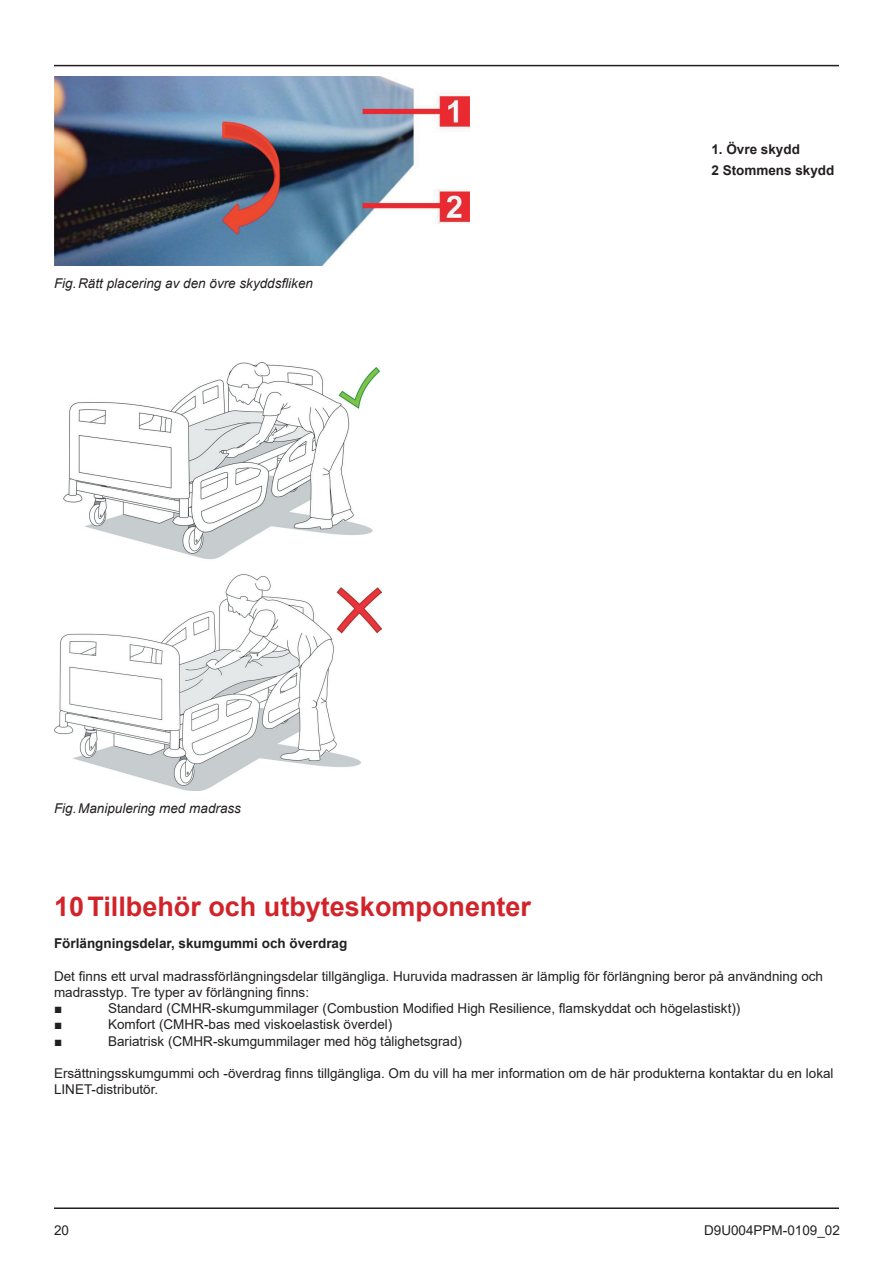
<style>
.page{position:relative;width:893px;height:1263px;background:#fff}
.page>*{position:absolute;margin:0;border:0;box-sizing:border-box;transform-origin:0 0}
.t1{font:700 27px "Arial";color:#d1232a}
.t2{font:13.5px/16.2px "Arial";color:#231f20}
.t3{font:700 13.5px/20.4px "Arial";color:#231f20}
.t4{font:italic 13.5px "Arial";color:#231f20}
</style>
<div class="page">
<hr style="left:54px;top:1207px;width:785px;height:2px;background:#231f20">
<hr style="left:54px;top:65px;width:785px;height:1px;background:#231f20">
<img style="left:54px;top:77px;width:415px;height:189px">
<img style="left:54px;top:362px;width:328px;height:429px">
<p class="t4" style="left:54px;top:274px;width:261px">Fig.Rätt placering av den övre skyddsfliken</p>
<p class="t4" style="left:54px;top:799px;width:188px">Fig.Manipulering med madrass</p>
<p class="t3" style="left:711px;top:139px;width:125px">1. Övre skydd<br>2 Stommens skydd</p>
<h1 class="t1" style="left:54px;top:887px;width:478px">10Tillbehör och utbyteskomponenter</h1>
<p class="t3" style="left:54px;top:933px;width:295px">Förlängningsdelar, skumgummi och överdrag</p>
<p class="t2" style="left:54px;top:968px;width:771px">Det finns ett urval madrassförlängningsdelar tillgängliga. Huruvida madrassen är lämplig för förlängning beror på användning och madrasstyp. Tre typer av förlängning finns:</p>
<p class="t3" style="left:54px;top:998px;width:10px">■</p>
<p class="t2" style="left:108px;top:1000px;width:634px">Standard (CMHR-skumgummilager (Combustion Modified High Resilience, flamskyddat och högelastiskt))</p>
<p class="t3" style="left:54px;top:1014px;width:10px">■</p>
<p class="t2" style="left:108px;top:1016px;width:286px">Komfort (CMHR-bas med viskoelastisk överdel)</p>
<p class="t3" style="left:54px;top:1031px;width:10px">■</p>
<p class="t2" style="left:108px;top:1033px;width:356px">Bariatrisk (CMHR-skumgummilager med hög tålighetsgrad)</p>
<p class="t2" style="left:54px;top:1065px;width:781px">Ersättningsskumgummi och -överdrag finns tillgängliga. Om du vill ha mer information om de här produkterna kontaktar du en lokal<br>LINET-distributör.</p>
<p class="t2" style="left:54px;top:1222px;width:17px">20</p>
<p class="t2" style="left:704px;top:1222px;width:137px">D9U004PPM-0109_02</p>
</div>
